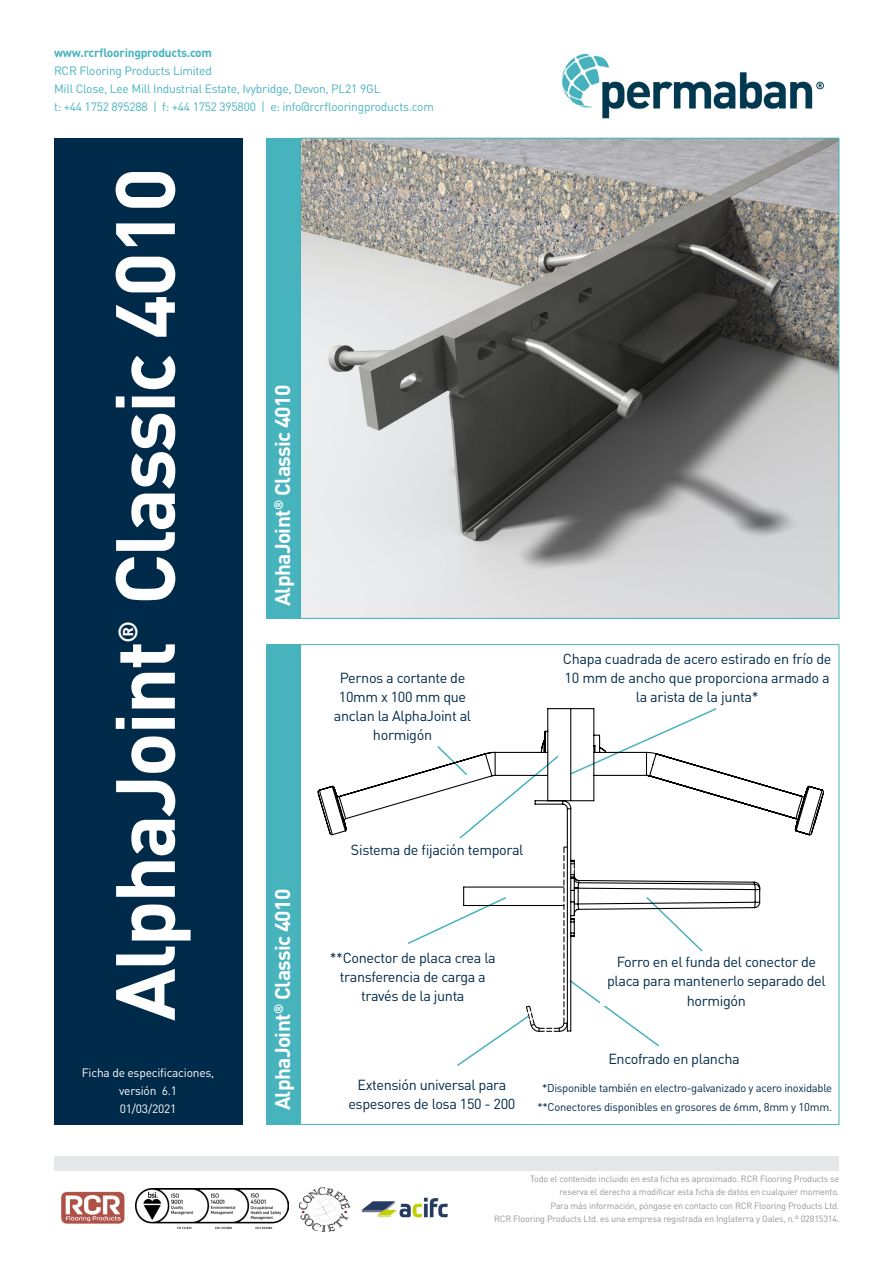
<style>
.page{position:relative;width:893px;height:1263px;background:#fff}
.page>*{position:absolute;margin:0;border:0;box-sizing:border-box;transform-origin:0 0}
.t1{font:700 82.5px "DIN Pro";letter-spacing:-.03em;color:#fff}
.t2{font:700 26.25px "DIN Pro";color:#fff}
.t3{font:700 21px "DIN Pro";letter-spacing:-.03em;color:#fff}
.body{font:14.4px/19.2px "DIN Pro";letter-spacing:-.025em;color:#002a49;text-align:center}
.t4{font:12px "DIN Pro";letter-spacing:-.02em;color:#47b3bd}
.t5{font:12px "DIN Pro";letter-spacing:-.02em;color:#fff}
.t6{font:700 12px "DIN Pro";letter-spacing:-.02em;color:#47b3bd}
.body-2{font:11.25px/19.2px "DIN Pro";letter-spacing:-.025em;color:#002a49;text-align:center}
.t7{font:9px "DIN Pro";letter-spacing:-.02em;color:#939598}
</style>
<div class="page">
<div style="left:54px;top:138px;width:188px;height:987px;background:#002a49"></div>
<div style="left:54px;top:1157px;width:785px;height:14px;background:#e6e7e9"></div>
<div style="left:266px;top:138px;width:34px;height:481px;background:#47b3bd"></div>
<div style="left:266px;top:644px;width:34px;height:481px;background:#47b3bd"></div>
<img style="left:562px;top:53px;width:262px;height:66px">
<img style="left:302px;top:140px;width:535px;height:477px">
<svg style="left:317px;top:708px;width:507px;height:201px"></svg>
<svg style="left:406px;top:846px;width:298px;height:220px"></svg>
<img style="left:299px;top:1188px;width:50px;height:43px">
<img style="left:61px;top:1191px;width:64px;height:33px">
<img style="left:361px;top:1197px;width:87px;height:21px">
<img style="left:136px;top:1189px;width:152px;height:40px">
<p class="t6" style="left:54px;top:44px;width:160px">www.rcrflooringproducts.com</p>
<p class="t4" style="left:54px;top:62px;width:159px">RCR Flooring Products Limited</p>
<p class="t4" style="left:54px;top:80px;width:328px">Mill Close, Lee Mill Industrial Estate, Ivybridge, Devon, PL21 9GL</p>
<p class="t4" style="left:54px;top:98px;width:381px">t: +44 1752 895288 | f: +44 1752 395800 | e: info@rcrflooringproducts.com</p>
<p class="t1" style="left:89px;top:1021px;width:855px;rotate:-90deg">AlphaJoint Classic 4010</p>
<p class="t2" style="left:110px;top:643px;width:24px;rotate:-90deg">®</p>
<p class="t5" style="left:82px;top:1065px;width:134px">Ficha de especificaciones,</p>
<p class="t5" style="left:119px;top:1083px;width:59px">versión 6.1</p>
<p class="t5" style="left:120px;top:1101px;width:58px">01/03/2021</p>
<p class="t3" style="left:268px;top:606px;width:223px;rotate:-90deg">AlphaJoint<sup>®</sup> Classic 4010</p>
<p class="body" style="left:334px;top:667px;width:139px">Pernos a cortante de<br>10mm x 100 mm que anclan la AlphaJoint al hormigón</p>
<p class="body" style="left:563px;top:648px;width:270px">Chapa cuadrada de acero estirado en frío de</p>
<p class="body" style="left:565px;top:668px;width:267px">10 mm de ancho que proporciona armado a la arista de la junta*</p>
<p class="t3" style="left:268px;top:1110px;width:223px;rotate:-90deg">AlphaJoint<sup>®</sup> Classic 4010</p>
<p class="body" style="left:351px;top:839px;width:174px">Sistema de fijación temporal</p>
<p class="body" style="left:330px;top:948px;width:168px">**Conector de placa crea la</p>
<p class="body" style="left:340px;top:967px;width:148px">transferencia de carga a</p>
<p class="body" style="left:361px;top:986px;width:105px">través de la junta</p>
<p class="body" style="left:348px;top:1075px;width:169px">Extensión universal para espesores de losa 150 - 200</p>
<p class="body" style="left:607px;top:952px;width:220px">Forro en el funda del conector de placa para mantenerlo separado del hormigón</p>
<p class="body" style="left:608px;top:1049px;width:133px">Encofrado en plancha</p>
<p class="body-2" style="left:537px;top:1078px;width:296px">*Disponible también en electro-galvanizado y acero inoxidable **Conectores disponibles en grosores de 6mm, 8mm y 10mm.</p>
<p class="t7" style="left:530px;top:1172px;width:311px">Todo el contenido incluido en esta ficha es aproximado. RCR Flooring Products se</p>
<p class="t7" style="left:559px;top:1186px;width:281px">reserva el derecho a modificar esta ficha de datos en cualquier momento.</p>
<p class="t7" style="left:550px;top:1199px;width:290px">Para más información, póngase en contacto con RCR Flooring Products Ltd.</p>
<p class="t7" style="left:494px;top:1213px;width:347px">RCR Flooring Products Ltd. es una empresa registrada en Inglaterra y Gales, n.º 02815314.</p>
</div>
